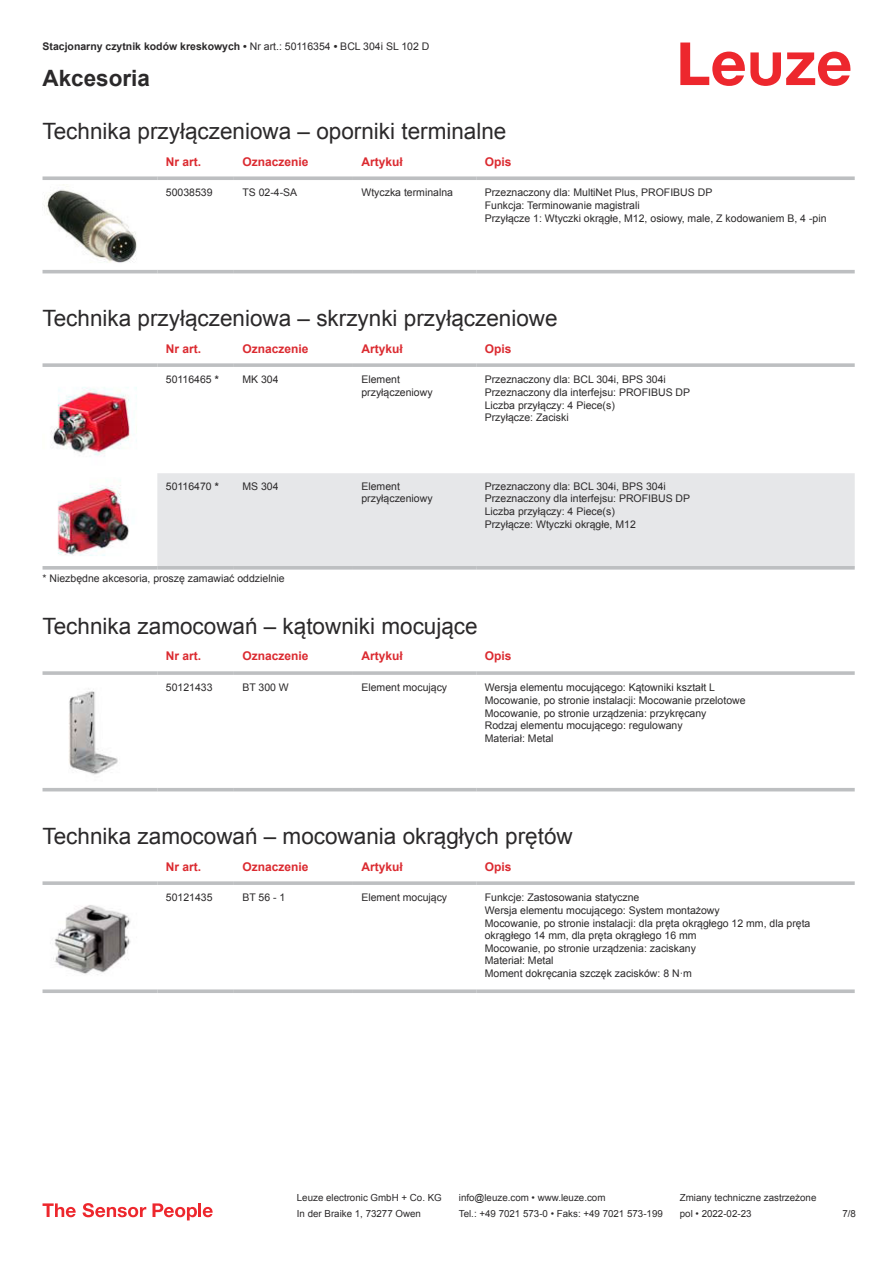
<style>
.page{position:relative;width:893px;height:1263px;background:#fff}
.page>*{position:absolute;margin:0;border:0;box-sizing:border-box;transform-origin:0 0}
.t1{font:22.5px "Arial";color:#2b292a}
.t2{font:700 22.5px "Arial";color:#2b292a}
.t3{font:700 12px "Arial";color:#db2a30}
.t4{font:10.5px/12.6px "Arial";color:#2b292a}
.t5{font:700 10.5px "Arial";color:#2b292a}
.t6{font:9.75px "Arial";color:#2b292a}
.s1{font-weight:400}
.s2{font-weight:700}
</style>
<div class="page">
<svg style="left:680px;top:43px;width:170px;height:43px"></svg>
<svg style="left:43px;top:273px;width:812px;height:1px"></svg>
<svg style="left:43px;top:176px;width:114px;height:4px"></svg>
<svg style="left:157px;top:176px;width:77px;height:4px"></svg>
<svg style="left:234px;top:176px;width:119px;height:4px"></svg>
<svg style="left:353px;top:176px;width:123px;height:4px"></svg>
<svg style="left:476px;top:176px;width:379px;height:4px;fill:#bdbfc1"></svg>
<hr style="left:43px;top:270px;width:114px;height:3px;background:#bdbfc1">
<hr style="left:157px;top:270px;width:77px;height:3px;background:#bdbfc1">
<hr style="left:234px;top:270px;width:119px;height:3px;background:#bdbfc1">
<hr style="left:353px;top:270px;width:123px;height:3px;background:#bdbfc1">
<hr style="left:476px;top:270px;width:379px;height:3px;background:#bdbfc1">
<img style="left:44px;top:184px;width:93px;height:79px">
<div style="left:157px;top:473px;width:698px;height:93px;background:#e6e7e9"></div>
<svg style="left:43px;top:363px;width:114px;height:4px"></svg>
<svg style="left:157px;top:363px;width:77px;height:4px"></svg>
<svg style="left:234px;top:363px;width:119px;height:4px"></svg>
<svg style="left:353px;top:363px;width:123px;height:4px"></svg>
<svg style="left:476px;top:363px;width:379px;height:4px;fill:#c1c3c5"></svg>
<svg style="left:43px;top:566px;width:114px;height:4px"></svg>
<svg style="left:157px;top:566px;width:77px;height:4px"></svg>
<svg style="left:234px;top:566px;width:119px;height:4px"></svg>
<svg style="left:353px;top:566px;width:123px;height:4px"></svg>
<svg style="left:476px;top:566px;width:379px;height:4px;fill:#bec0c2"></svg>
<img style="left:51px;top:387px;width:86px;height:70px">
<img style="left:57px;top:480px;width:72px;height:76px">
<svg style="left:43px;top:791px;width:812px;height:1px"></svg>
<svg style="left:43px;top:671px;width:114px;height:4px"></svg>
<hr style="left:157px;top:671px;width:77px;height:4px;background:#c5c6c8">
<svg style="left:234px;top:671px;width:119px;height:4px"></svg>
<svg style="left:353px;top:671px;width:123px;height:4px"></svg>
<hr style="left:476px;top:671px;width:379px;height:4px;background:#c5c6c8">
<hr style="left:43px;top:788px;width:114px;height:3px;background:#bdbfc1">
<hr style="left:157px;top:788px;width:77px;height:3px;background:#bdbfc1">
<hr style="left:234px;top:788px;width:119px;height:3px;background:#bdbfc1">
<hr style="left:353px;top:788px;width:123px;height:3px;background:#bdbfc1">
<hr style="left:476px;top:788px;width:379px;height:3px;background:#bdbfc1">
<img style="left:69px;top:688px;width:49px;height:87px">
<svg style="left:43px;top:881px;width:114px;height:4px"></svg>
<svg style="left:157px;top:881px;width:77px;height:4px"></svg>
<svg style="left:234px;top:881px;width:119px;height:4px"></svg>
<svg style="left:353px;top:881px;width:123px;height:4px"></svg>
<svg style="left:476px;top:881px;width:379px;height:4px;fill:#c0c2c4"></svg>
<svg style="left:43px;top:989px;width:114px;height:4px"></svg>
<svg style="left:157px;top:989px;width:77px;height:4px"></svg>
<svg style="left:234px;top:989px;width:119px;height:4px"></svg>
<svg style="left:353px;top:989px;width:123px;height:4px"></svg>
<svg style="left:476px;top:989px;width:379px;height:4px;fill:#bdbfc1"></svg>
<img style="left:53px;top:905px;width:78px;height:70px">
<svg style="left:43px;top:1203px;width:33px;height:14px"></svg>
<svg style="left:83px;top:1203px;width:63px;height:14px"></svg>
<svg style="left:153px;top:1203px;width:44px;height:17px"></svg>
<hr style="left:198px;top:1203px;width:3px;height:14px;background:#ed272d">
<svg style="left:203px;top:1207px;width:10px;height:10px"></svg>
<p class="t5" style="left:43px;top:43px;width:388px">Stacjonarny czytnik kodów kreskowych • <span class="s1">Nr art.: 50116354</span> • <span class="s1">BCL 304i SL 102 D</span></p>
<h1 class="t2" style="left:43px;top:63px;width:109px">Akcesoria</h1>
<h1 class="t1" style="left:43px;top:116px;width:465px">Technika przyłączeniowa – oporniki terminalne</h1>
<p class="t3" style="left:166px;top:153px;width:37px">Nr art.</p>
<p class="t3" style="left:242px;top:157px;width:68px">Oznaczenie</p>
<p class="t3" style="left:361px;top:153px;width:43px">Artykuł</p>
<p class="t3" style="left:485px;top:157px;width:28px">Opis</p>
<p class="t4" style="left:166px;top:186px;width:48px">50038539</p>
<p class="t4" style="left:242px;top:187px;width:56px">TS 02-4-SA</p>
<p class="t4" style="left:361px;top:186px;width:93px">Wtyczka terminalna</p>
<p class="t4" style="left:485px;top:186px;width:343px">Przeznaczony dla: MultiNet Plus, PROFIBUS DP<br>Funkcja: Terminowanie magistrali<br>Przyłącze 1: Wtyczki okrągłe, M12, osiowy, male, Z kodowaniem B, 4 -pin</p>
<h1 class="t1" style="left:43px;top:303px;width:517px">Technika przyłączeniowa – skrzynki przyłączeniowe</h1>
<p class="t3" style="left:166px;top:340px;width:37px">Nr art.</p>
<p class="t3" style="left:242px;top:344px;width:68px">Oznaczenie</p>
<p class="t3" style="left:361px;top:340px;width:43px">Artykuł</p>
<p class="t3" style="left:485px;top:344px;width:28px">Opis</p>
<p class="t4" style="left:166px;top:374px;width:54px">50116465 <span class="s2">*</span></p>
<p class="t4" style="left:242px;top:373px;width:38px">MK 304</p>
<p class="t4" style="left:361px;top:373px;width:73px">Element przyłączeniowy</p>
<p class="t4" style="left:485px;top:373px;width:207px">Przeznaczony dla: BCL 304i, BPS 304i<br>Przeznaczony dla interfejsu: PROFIBUS DP<br>Liczba przyłączy: 4 Piece(s)<br>Przyłącze: Zaciski</p>
<p class="t4" style="left:166px;top:481px;width:54px">50116470 <span class="s2">*</span></p>
<p class="t4" style="left:242px;top:480px;width:38px">MS 304</p>
<p class="t4" style="left:361px;top:480px;width:73px">Element przyłączeniowy</p>
<p class="t4" style="left:485px;top:480px;width:207px">Przeznaczony dla: BCL 304i, BPS 304i Przeznaczony dla interfejsu: PROFIBUS DP Liczba przyłączy: 4 Piece(s)<br>Przyłącze: Wtyczki okrągłe, M12</p>
<p class="t4" style="left:43px;top:572px;width:244px">* Niezbędne akcesoria, proszę zamawiać oddzielnie</p>
<h1 class="t1" style="left:43px;top:611px;width:437px">Technika zamocowań – kątowniki mocujące</h1>
<p class="t3" style="left:166px;top:648px;width:37px">Nr art.</p>
<p class="t3" style="left:242px;top:652px;width:68px">Oznaczenie</p>
<p class="t3" style="left:361px;top:648px;width:43px">Artykuł</p>
<p class="t3" style="left:485px;top:652px;width:28px">Opis</p>
<p class="t4" style="left:166px;top:682px;width:48px">50121433</p>
<p class="t4" style="left:242px;top:682px;width:48px">BT 300 W</p>
<p class="t4" style="left:361px;top:681px;width:87px">Element mocujący</p>
<p class="t4" style="left:485px;top:681px;width:262px">Wersja elementu mocującego: Kątowniki kształt L Mocowanie, po stronie instalacji: Mocowanie przelotowe Mocowanie, po stronie urządzenia: przykręcany<br>Rodzaj elementu mocującego: regulowany<br>Materiał: Metal</p>
<h1 class="t1" style="left:43px;top:821px;width:532px">Technika zamocowań – mocowania okrągłych prętów</h1>
<p class="t3" style="left:166px;top:858px;width:37px">Nr art.</p>
<p class="t3" style="left:242px;top:862px;width:68px">Oznaczenie</p>
<p class="t3" style="left:361px;top:858px;width:43px">Artykuł</p>
<p class="t3" style="left:485px;top:862px;width:28px">Opis</p>
<p class="t4" style="left:166px;top:892px;width:48px">50121435</p>
<p class="t4" style="left:242px;top:892px;width:44px">BT 56 - 1</p>
<p class="t4" style="left:361px;top:891px;width:87px">Element mocujący</p>
<p class="t4" style="left:485px;top:891px;width:327px">Funkcje: Zastosowania statyczne<br>Wersja elementu mocującego: System montażowy<br>Mocowanie, po stronie instalacji: dla pręta okrągłego 12 mm, dla pręta okrągłego 14 mm, dla pręta okrągłego 16 mm<br>Mocowanie, po stronie urządzenia: zaciskany<br>Materiał: Metal<br>Moment dokręcania szczęk zacisków: 8 N·m</p>
<p class="t6" style="left:297px;top:1191px;width:146px">Leuze electronic GmbH + Co. KG</p>
<p class="t6" style="left:459px;top:1191px;width:148px">info@leuze.com • www.leuze.com</p>
<p class="t6" style="left:680px;top:1191px;width:138px">Zmiany techniczne zastrzeżone</p>
<p class="t6" style="left:297px;top:1210px;width:126px">In der Braike 1, 73277 Owen</p>
<p class="t6" style="left:459px;top:1207px;width:205px">Tel.: +49 7021 573-0 • Faks: +49 7021 573-199</p>
<p class="t6" style="left:680px;top:1207px;width:73px">pol • 2022-02-23</p>
<p class="t6" style="left:842px;top:1210px;width:15px">7 /8</p>
</div>
